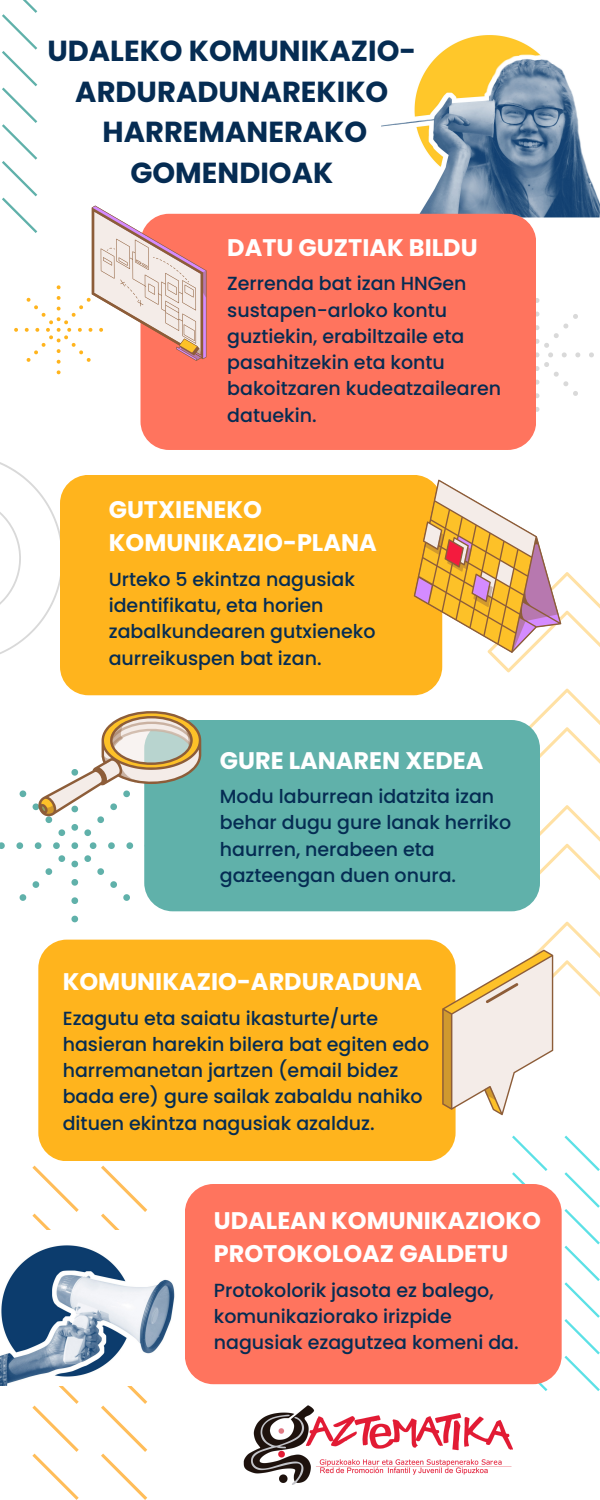
<style>
.page{position:relative;width:600px;height:1500px;background:#fff}
.page>*{position:absolute;margin:0;border:0;box-sizing:border-box;transform-origin:0 0}
.t1{font:700 29px/40.5px "Poppins";color:#052c53;text-align:center}
.t2{font:700 24px/33px "Poppins";color:#fff}
.t3{font:500 19px/26.2px "Poppins";color:#052c53}
</style>
<div class="page">
<svg style="left:536px;top:298px;width:3px;height:5px"></svg>
<svg style="left:536px;top:407px;width:3px;height:5px"></svg>
<svg style="left:589px;top:352px;width:5px;height:5px"></svg>
<svg style="left:536px;top:312px;width:44px;height:86px"></svg>
<img style="left:382px;top:35px;width:218px;height:182px">
<div style="left:140px;top:214px;width:396px;height:236px;background:#ff745e;border-radius:28px"></div>
<svg style="left:57px;top:370px;width:4px;height:4px"></svg>
<svg style="left:0;top:462px;width:66px;height:192px"></svg>
<div style="left:60px;top:475px;width:382px;height:220px;background:#ffb41d;border-radius:28px"></div>
<svg style="left:517px;top:689px;width:83px;height:75px"></svg>
<svg style="left:530px;top:805px;width:70px;height:100px"></svg>
<div style="left:144px;top:720px;width:396px;height:191px;background:#60b1aa;border-radius:28px"></div>
<svg style="left:512px;top:1136px;width:88px;height:255px"></svg>
<div style="left:185px;top:1184px;width:377px;height:200px;background:#ff745e;border-radius:28px"></div>
<svg style="left:71px;top:861px;width:7px;height:6px"></svg>
<svg style="left:71px;top:879px;width:7px;height:7px"></svg>
<svg style="left:71px;top:897px;width:7px;height:7px"></svg>
<svg style="left:71px;top:916px;width:7px;height:6px"></svg>
<svg style="left:126px;top:842px;width:7px;height:7px"></svg>
<svg style="left:108px;top:842px;width:7px;height:7px"></svg>
<svg style="left:90px;top:842px;width:6px;height:7px"></svg>
<svg style="left:53px;top:842px;width:7px;height:7px"></svg>
<svg style="left:35px;top:842px;width:6px;height:7px"></svg>
<svg style="left:16px;top:842px;width:7px;height:7px"></svg>
<svg style="left:0;top:842px;width:5px;height:7px"></svg>
<svg style="left:58px;top:855px;width:7px;height:7px"></svg>
<svg style="left:46px;top:868px;width:6px;height:7px"></svg>
<svg style="left:33px;top:881px;width:6px;height:7px"></svg>
<svg style="left:20px;top:894px;width:6px;height:7px"></svg>
<svg style="left:123px;top:894px;width:7px;height:7px"></svg>
<svg style="left:110px;top:881px;width:7px;height:7px"></svg>
<svg style="left:97px;top:868px;width:7px;height:7px"></svg>
<svg style="left:84px;top:855px;width:7px;height:7px"></svg>
<svg style="left:71px;top:842px;width:7px;height:7px"></svg>
<svg style="left:20px;top:790px;width:6px;height:7px"></svg>
<div style="left:38px;top:940px;width:418px;height:221px;background:#ffb41d;border-radius:29px"></div>
<svg style="left:33px;top:1166px;width:114px;height:334px"></svg>
<svg style="left:414px;top:480px;width:186px;height:192px"></svg>
<svg style="left:2px;top:0;width:204px;height:364px"></svg>
<svg style="left:33px;top:711px;width:169px;height:125px"></svg>
<svg style="left:442px;top:922px;width:158px;height:193px"></svg>
<img style="left:243px;top:1405px;width:269px;height:80px">
<img style="left:0;top:1230px;width:175px;height:155px">
<p class="t1" style="left:47px;top:31px;width:370px">UDALEKO KOMUNIKAZIO-<br>ARDURADUNAREKIKO<br>HARREMANERAKO<br>GOMENDIOAK</p>
<p class="t2" style="left:227px;top:231px;width:252px">DATU GUZTIAK BILDU</p>
<p class="t3" style="left:227px;top:271px;width:275px">Zerrenda bat izan HNGen sustapen-arloko kontu guztiekin, erabiltzaile eta pasahitzekin eta kontu bakoitzaren kudeatzailearen datuekin.</p>
<h2 class="t2" style="left:109px;top:493px;width:270px">GUTXIENEKO<br>KOMUNIKAZIO-PLANA</h2>
<p class="t3" style="left:109px;top:566px;width:268px">Urteko 5 ekintza nagusiak identifikatu, eta horien zabalkundearen gutxieneko aurreikuspen bat izan.</p>
<p class="t2" style="left:220px;top:744px;width:265px">GURE LANAREN XEDEA</p>
<h2 class="t3" style="left:220px;top:783px;width:293px">Modu laburrean idatzita izan behar dugu gure lanak herriko haurren, nerabeen eta gazteengan duen onura.</h2>
<p class="t2" style="left:63px;top:965px;width:361px">KOMUNIKAZIO-ARDURADUNA</p>
<p class="t3" style="left:63px;top:1005px;width:368px">Ezagutu eta saiatu ikasturte/urte hasieran harekin bilera bat egiten edo harremanetan jartzen (email bidez bada ere) gure sailak zabaldu nahiko dituen ekintza nagusiak azalduz.</p>
<p class="t2" style="left:214px;top:1205px;width:329px">UDALEAN KOMUNIKAZIOKO<br>PROTOKOLOAZ GALDETU</p>
<p class="t3" style="left:214px;top:1277px;width:306px">Protokolorik jasota ez balego, komunikaziorako irizpide nagusiak ezagutzea komeni da.</p>
</div>
